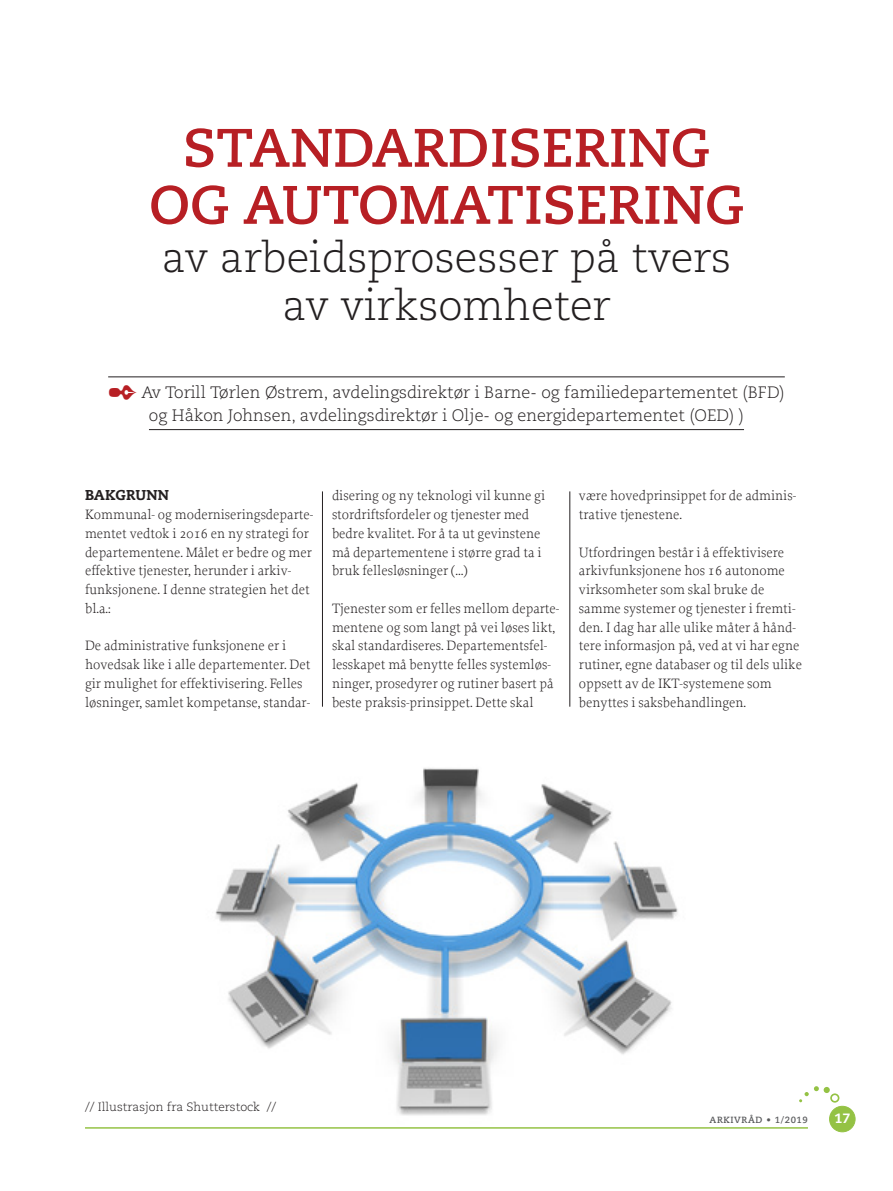
<style>
.page{position:relative;width:893px;height:1191px;background:#fff}
.page>*{position:absolute;margin:0;border:0;box-sizing:border-box;transform-origin:0 0}
.t1{font:700 54px/57px "Caecilia LT Std";color:#b71f24;text-align:center}
.t2{font:300 42px/48px "Caecilia LT Std";color:#231f20;text-align:center}
.t3{font:300 16.5px/22.5px "Caecilia LT Std";color:#231f20;text-align:center}
.t4{font:300 14.25px/18.8px "Proforma";color:#231f20}
.t5{font:800 14.25px "Caecilia LT Std";letter-spacing:.01em;color:#231f20}
.t6{font:800 13.5px "Caecilia LT Std";color:#fff}
.t7{font:300 12px "Caecilia LT Std";color:#231f20}
.t8{font:700 9px "Caecilia LT Std";letter-spacing:.07em;color:#57585a}
.s1{color:#b71f24}
</style>
<div class="page">
<img style="left:170px;top:768px;width:553px;height:361px">
<hr style="left:108px;top:376px;width:677px;height:1px;background:#231f20">
<hr style="left:149px;top:429px;width:595px;height:1px;background:#231f20">
<hr style="left:570px;top:491px;width:1px;height:215px;background:#231f20">
<hr style="left:322px;top:491px;width:1px;height:215px;background:#231f20">
<div style="left:830px;top:1106px;width:25px;height:25px;background:#94c244;border-radius:50%"></div>
<div style="left:829px;top:1106px;width:26px;height:26px;border:1px solid #94c244;border-radius:50%"></div>
<svg style="left:799px;top:1086px;width:40px;height:16px"></svg>
<hr style="left:85px;top:1127px;width:723px;height:1px;background:#94c244">
<h1 class="t1" style="left:149px;top:120px;width:596px">STANDARDISERING<br>OG AUTOMATISERING</h1>
<h2 class="t2" style="left:162px;top:234px;width:571px">av arbeidsprosesser på tvers av virksomheter</h2>
<p class="t3" style="left:108px;top:382px;width:678px"><span class="s1">✒</span> Av Torill Tørlen Østrem, avdelingsdirektør i Barne- og familiedepartementet (BFD) og Håkon Johnsen, avdelingsdirektør i Olje- og energidepartementet (OED) )</p>
<p class="t5" style="left:85px;top:486px;width:86px">BAKGRUNN</p>
<p class="t4" style="left:85px;top:505px;width:230px">Kommunal- og moderniseringsdeparte&shy;mentet vedtok i 2016 en ny strategi for departementene. Målet er bedre og mer effektive tjenester, herunder i arkiv&shy;funksjonene. I denne strategien het det bl.a.:</p>
<p class="t4" style="left:85px;top:636px;width:227px">De administrative funksjonene er i hovedsak like i alle departementer. Det gir mulighet for effektivisering. Felles løsninger, samlet kompetanse, standar-</p>
<p class="t4" style="left:332px;top:486px;width:215px">disering og ny teknologi vil kunne gi stordriftsfordeler og tjenester med bedre kvalitet. For å ta ut gevinstene må departementene i større grad ta i bruk fellesløsninger (…)</p>
<p class="t4" style="left:332px;top:599px;width:229px">Tjenester som er felles mellom departe&shy;mentene og som langt på vei løses likt, skal standardiseres. Departementsfel&shy;lesskapet må benytte felles systemløs&shy;ninger, prosedyrer og rutiner basert på beste praksis-prinsippet. Dette skal</p>
<p class="t4" style="left:579px;top:486px;width:219px">være hovedprinsippet for de adminis&shy;trative tjenestene.</p>
<p class="t4" style="left:579px;top:542px;width:225px">Utfordringen består i å effektivisere arkivfunksjonene hos 16 autonome virksomheter som skal bruke de samme systemer og tjenester i fremti&shy;den. I dag har alle ulike måter å hånd&shy;tere informasjon på, ved at vi har egne rutiner, egne databaser og til dels ulike oppsett av de IKT-systemene som benyttes i saksbehandlingen.</p>
<p class="t7" style="left:85px;top:1099px;width:193px">// Illustrasjon fra Shutterstock //</p>
<p class="t8" style="left:709px;top:1114px;width:100px">ARKIVRÅD • 1/2019</p>
<p class="t6" style="left:834px;top:1110px;width:17px">17</p>
</div>
